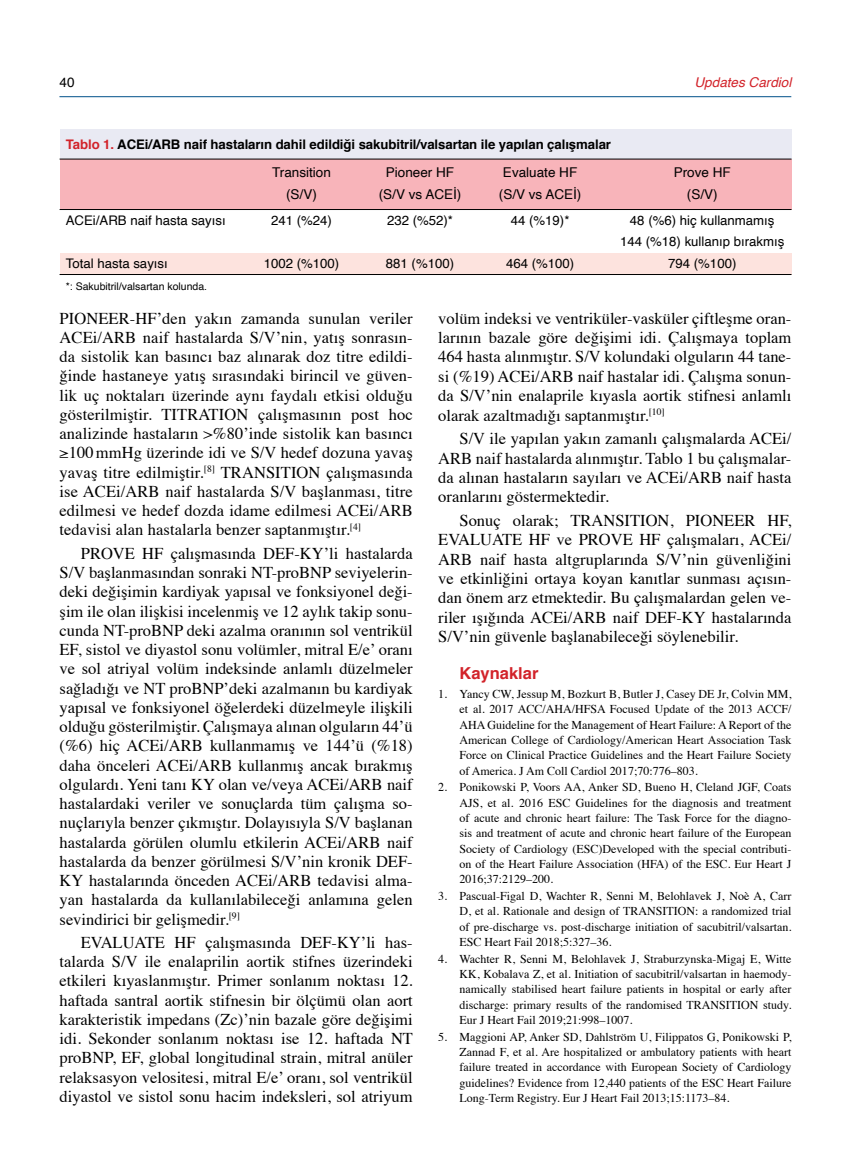
<style>
.page{position:relative;width:851px;height:1170px;background:#fff}
.page>*{position:absolute;margin:0;border:0;box-sizing:border-box;transform-origin:0 0}
.t1{font:16.5px/19.2px "Times";color:#000;text-align:justify}
.t2{font:700 16.5px "Helvetica";color:#d2232a}
.t3{font:13.5px "Helvetica";color:#000}
.t4{font:italic 13.5px "Helvetica";color:#d2232a}
.t5{font:13.2px/21.8px "Helvetica";color:#000;text-align:center}
.t6{font:700 13.2px "Helvetica";letter-spacing:-.005em;color:#000}
.t7{font:12px/15.3px "Times";color:#000;text-align:justify}
.t8{font:10.5px "Helvetica";color:#000}
.s1{color:#d2232a}
</style>
<div class="page">
<hr style="left:59px;top:96px;width:732px;height:1px;background:#00508a">
<div style="left:60px;top:130px;width:731px;height:29px;background:#e9eaf3"></div>
<div style="left:60px;top:159px;width:731px;height:51px;background:#f8b4ba"></div>
<div style="left:60px;top:253px;width:731px;height:22px;background:#fde3de"></div>
<hr style="left:60px;top:159px;width:731px;height:1px;background:#000">
<hr style="left:60px;top:209px;width:731px;height:1px;background:#000">
<hr style="left:60px;top:274px;width:731px;height:1px;background:#000">
<p class="t3" style="left:60px;top:72px;width:17px">40</p>
<p class="t4" style="left:694px;top:71px;width:98px">Updates Cardiol</p>
<p class="t6" style="left:66px;top:134px;width:546px"><span class="s1">Tablo 1.</span> ACEi/ARB naif hastaların dahil edildiği sakubitril/valsartan ile yapılan çalışmalar</p>
<p class="t3" style="left:272px;top:162px;width:60px">Transition</p>
<p class="t3" style="left:386px;top:162px;width:70px">Pioneer HF</p>
<p class="t3" style="left:503px;top:162px;width:76px">Evaluate HF</p>
<p class="t3" style="left:673px;top:162px;width:59px">Prove HF</p>
<p class="t3" style="left:286px;top:183px;width:32px">(S/V)</p>
<p class="t3" style="left:379px;top:183px;width:84px">(S/V vs ACEİ)</p>
<p class="t3" style="left:499px;top:183px;width:84px">(S/V vs ACEİ)</p>
<p class="t3" style="left:686px;top:183px;width:32px">(S/V)</p>
<p class="t5" style="left:66px;top:209px;width:161px">ACEi/ARB naif hasta sayısı</p>
<p class="t5" style="left:271px;top:209px;width:62px">241 (%24)</p>
<p class="t5" style="left:387px;top:209px;width:68px">232 (%52)*</p>
<p class="t5" style="left:510px;top:209px;width:60px">44 (%19)*</p>
<p class="t5" style="left:620px;top:209px;width:166px">48 (%6) hiç kullanmamış<br>144 (%18) kullanıp bırakmış</p>
<p class="t5" style="left:66px;top:253px;width:103px">Total hasta sayısı</p>
<p class="t5" style="left:263px;top:253px;width:77px">1002 (%100)</p>
<p class="t5" style="left:386px;top:253px;width:70px">881 (%100)</p>
<p class="t5" style="left:506px;top:253px;width:70px">464 (%100)</p>
<p class="t5" style="left:668px;top:253px;width:70px">794 (%100)</p>
<p class="t8" style="left:66px;top:278px;width:143px">*: Sakubitril/valsartan kolunda.</p>
<p class="t1" style="left:60px;top:307px;width:354px">PIONEER-HF’den yakın zamanda sunulan veriler ACEi/ARB naif hastalarda S/V’nin, yatış sonrasın&shy;da sistolik kan basıncı baz alınarak doz titre edildi&shy;ğinde hastaneye yatış sırasındaki birincil ve güven&shy;lik uç noktaları üzerinde aynı faydalı etkisi olduğu gösterilmiştir. TITRATION çalışmasının post hoc analizinde hastaların &gt;%80’inde sistolik kan basıncı ≥100mmHg üzerinde idi ve S/V hedef dozuna yavaş yavaş titre edilmiştir.<sup>[8]</sup> TRANSITION çalışmasında ise ACEi/ARB naif hastalarda S/V başlanması, titre edilmesi ve hedef dozda idame edilmesi ACEi/ARB tedavisi alan hastalarla benzer saptanmıştır.<sup>[4]</sup></p>
<p class="t1" style="left:60px;top:542px;width:354px;text-indent:21px">PROVE HF çalışmasında DEF-KY’li hastalarda S/V başlanmasından sonraki NT-proBNP seviyelerin&shy;deki değişimin kardiyak yapısal ve fonksiyonel deği&shy;şim ile olan ilişkisi incelenmiş ve 12 aylık takip sonu&shy;cunda NT-proBNP deki azalma oranının sol ventrikül EF, sistol ve diyastol sonu volümler, mitral E/e’ oranı ve sol atriyal volüm indeksinde anlamlı düzelmeler sağladığı ve NT proBNP’deki azalmanın bu kardiyak yapısal ve fonksiyonel öğelerdeki düzelmeyle ilişkili olduğu gösterilmiştir. Çalışmaya alınan olguların 44’ü (%6) hiç ACEi/ARB kullanmamış ve 144’ü (%18) daha önceleri ACEi/ARB kullanmış ancak bırakmış olgulardı. Yeni tanı KY olan ve/veya ACEi/ARB naif hastalardaki veriler ve sonuçlarda tüm çalışma so&shy;nuçlarıyla benzer çıkmıştır. Dolayısıyla S/V başlanan hastalarda görülen olumlu etkilerin ACEi/ARB naif hastalarda da benzer görülmesi S/V’nin kronik DEF-KY hastalarında önceden ACEi/ARB tedavisi alma&shy;yan hastalarda da kullanılabileceği anlamına gelen sevindirici bir gelişmedir.<sup>[9]</sup></p>
<p class="t1" style="left:60px;top:931px;width:355px;text-indent:21px">EVALUATE HF çalışmasında DEF-KY’li has&shy;talarda S/V ile enalaprilin aortik stifnes üzerindeki etkileri kıyaslanmıştır. Primer sonlanım noktası 12. haftada santral aortik stifnesin bir ölçümü olan aort karakteristik impedans (Zc)’nin bazale göre değişimi idi. Sekonder sonlanım noktası ise 12. haftada NT proBNP, EF, global longitudinal strain, mitral anüler relaksasyon velositesi, mitral E/e’ oranı, sol ventrikül diyastol ve sistol sonu hacim indeksleri, sol atriyum</p>
<p class="t1" style="left:438px;top:307px;width:354px">volüm indeksi ve ventriküler-vasküler çiftleşme oran&shy;larının bazale göre değişimi idi. Çalışmaya toplam 464 hasta alınmıştır. S/V kolundaki olguların 44 tane&shy;si (%19) ACEi/ARB naif hastalar idi. Çalışma sonun&shy;da S/V’nin enalaprile kıyasla aortik stifnesi anlamlı olarak azaltmadığı saptanmıştır.<sup>[10]</sup></p>
<p class="t1" style="left:438px;top:427px;width:354px;text-indent:21px">S/V ile yapılan yakın zamanlı çalışmalarda ACEi/ ARB naif hastalarda alınmıştır. Tablo 1 bu çalışmalar&shy;da alınan hastaların sayıları ve ACEi/ARB naif hasta oranlarını göstermektedir.</p>
<p class="t1" style="left:438px;top:509px;width:354px;text-indent:21px">Sonuç olarak; TRANSITION, PIONEER HF, EVALUATE HF ve PROVE HF çalışmaları, ACEi/ ARB naif hasta altgruplarında S/V’nin güvenliğini ve etkinliğini ortaya koyan kanıtlar sunması açısın&shy;dan önem arz etmektedir. Bu çalışmalardan gelen ve&shy;riler ışığında ACEi/ARB naif DEF-KY hastalarında S/V’nin güvenle başlanabileceği söylenebilir.</p>
<p class="t2" style="left:459px;top:659px;width:80px">Kaynaklar</p>
<p class="t7" style="left:459px;top:685px;width:333px;text-indent:-21px">1. Yancy CW, Jessup M, Bozkurt B, Butler J, Casey DE Jr, Colvin MM, et al. 2017 ACC/AHA/HFSA Focused Update of the 2013 ACCF/ AHA Guideline for the Management of Heart Failure: A Report of the American College of Cardiology/American Heart Association Task Force on Clinical Practice Guidelines and the Heart Failure Society of America. J Am Coll Cardiol 2017;70:776–803.</p>
<p class="t7" style="left:459px;top:778px;width:333px;text-indent:-21px">2. Ponikowski P, Voors AA, Anker SD, Bueno H, Cleland JGF, Coats AJS, et al. 2016 ESC Guidelines for the diagnosis and treatment of acute and chronic heart failure: The Task Force for the diagno&shy;sis and treatment of acute and chronic heart failure of the European Society of Cardiology (ESC)Developed with the special contributi&shy;on of the Heart Failure Association (HFA) of the ESC. Eur Heart J 2016;37:2129–200.</p>
<p class="t7" style="left:459px;top:887px;width:333px;text-indent:-21px">3. Pascual-Figal D, Wachter R, Senni M, Belohlavek J, Noè A, Carr D, et al. Rationale and design of TRANSITION: a randomized trial of pre-discharge vs. post-discharge initiation of sacubitril/valsartan.<br>ESC Heart Fail 2018;5:327–36.</p>
<p class="t7" style="left:459px;top:949px;width:333px;text-indent:-21px">4. Wachter R, Senni M, Belohlavek J, Straburzynska-Migaj E, Witte KK, Kobalava Z, et al. Initiation of sacubitril/valsartan in haemody&shy;namically stabilised heart failure patients in hospital or early after discharge: primary results of the randomised TRANSITION study.<br>Eur J Heart Fail 2019;21:998–1007.</p>
<p class="t7" style="left:459px;top:1027px;width:333px;text-indent:-21px">5. Maggioni AP, Anker SD, Dahlström U, Filippatos G, Ponikowski P, Zannad F, et al. Are hospitalized or ambulatory patients with heart failure treated in accordance with European Society of Cardiology guidelines? Evidence from 12,440 patients of the ESC Heart Failure Long-Term Registry. Eur J Heart Fail 2013;15:1173–84.</p>
</div>
